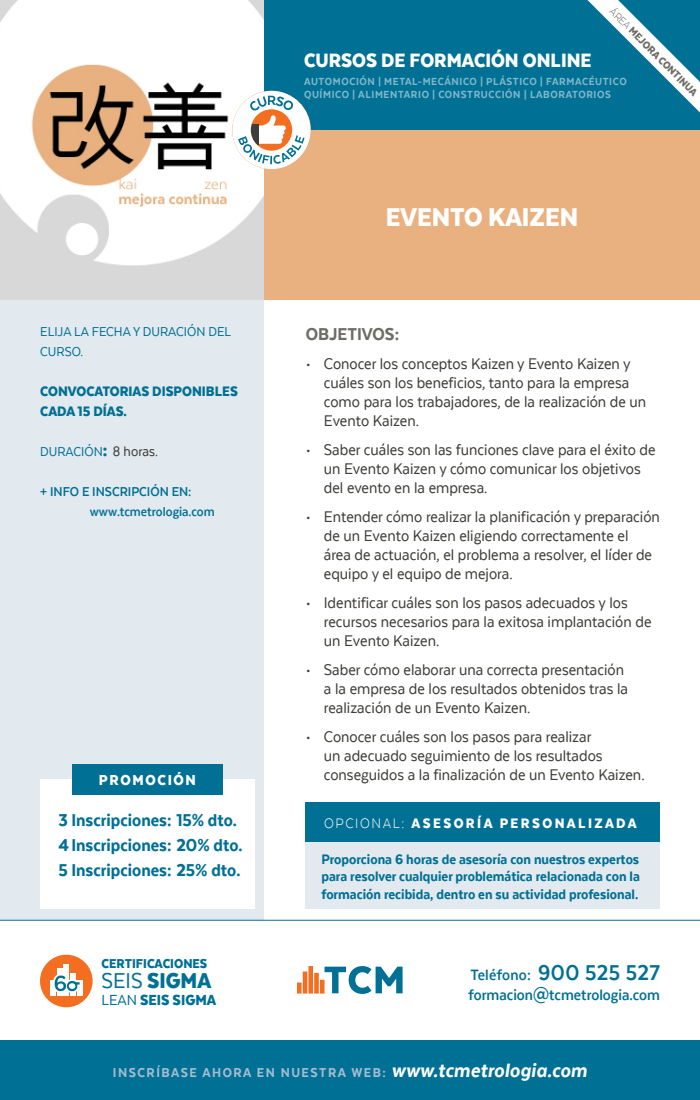
<style>
.page{position:relative;width:700px;height:1100px;background:#fff}
.page>*{position:absolute;margin:0;border:0;box-sizing:border-box;transform-origin:0 0}
.t1{font:900 30px "Texta Narrow";color:#fff}
.t2{font:900 25px "Texta Narrow";color:#007095}
.t3{font:900 22.5px "Texta Narrow";color:#fff}
.t4{font:800 20px "Texta Narrow";color:#007095}
.t5{font:800 20px "Texta Narrow";color:#6d6d65}
.t6{font:18px/19px "Texta Narrow";color:#3e3d39}
.t7{font:700 17.5px/20px "Texta Narrow";color:#007095}
.t8{font:900 17px "Texta Narrow";color:#007095}
.t9{font:900 16.8px "Texta Narrow";letter-spacing:.1em;color:#fff}
.t10{font:800 16px/17.5px "Texta Narrow";color:#007095;text-align:justify}
.t11{font:900 16px/20px "Texta Narrow";color:#007095}
.t12{font:900 16px "Texta Narrow";letter-spacing:.15em;color:#fff}
.t13{font:800 15px "Texta Narrow";letter-spacing:.1em;color:#a5bccf}
.t14{font:15px/20px "Texta Narrow";color:#007095}
.t15{font:700 15px "Texta Narrow";color:#007095}
.t16{font:900 15px "Texta Narrow";color:#007095}
.t17{font:800 12px/12.5px "Texta Narrow";letter-spacing:.05em;color:#fff}
.t18{font:900 12px "Texta Narrow";color:#6d6d65}
.s1{font-family:"Texta Narrow Alt";font-weight:300}
.s2{font-weight:900;font-size:20px}
.s3{font-size:16px;color:#3e3d39}
.s4{font-weight:400}
.s5{font-weight:300}
.s6{font-size:25px}
.s7{font-style:italic;font-size:22.5px;color:#fff}
</style>
<div class="page">
<div style="left:264px;top:124px;width:436px;height:176px;background:#e9b180"></div>
<div style="left:0;top:1040px;width:700px;height:60px;background:#007095"></div>
<div style="left:264px;top:0;width:436px;height:130px;background:#007095"></div>
<div style="left:0;top:300px;width:264px;height:620px;background:#e2e9ef"></div>
<hr style="left:0;top:920px;width:700px;height:1px;background:#007095">
<svg style="left:587px;top:0;width:113px;height:113px"></svg>
<svg style="left:297px;top:966px;width:106px;height:28px"></svg>
<img style="left:0;top:0;width:264px;height:300px">
<div style="left:40px;top:955px;width:53px;height:52px;background:#f36e21;border-radius:50%"></div>
<div style="left:50px;top:981px;width:5px;height:15px;background:#fff"></div>
<div style="left:77px;top:981px;width:5px;height:15px;background:#fff"></div>
<div style="left:70px;top:973px;width:6px;height:23px;background:#fff"></div>
<div style="left:57px;top:968px;width:5px;height:28px;background:#fff"></div>
<div style="left:64px;top:964px;width:5px;height:32px;background:#fff"></div>
<svg style="left:51px;top:972px;width:32px;height:23px"></svg>
<div style="left:40px;top:779px;width:215px;height:130px;background:#fff"></div>
<div style="left:72px;top:764px;width:151px;height:30px;background:#007095"></div>
<div style="left:305px;top:842px;width:355px;height:67px;background:#e2e9ef"></div>
<div style="left:305px;top:802px;width:355px;height:40px;background:#007095"></div>
<svg style="left:232px;top:91px;width:79px;height:78px"></svg>
<p class="t18" style="left:616px;top:5px;width:121px;rotate:45deg"><span class="s1">ÁREA</span> MEJORA CONTINUA</p>
<p class="t3" style="left:304px;top:48px;width:289px">CURSOS DE FORMACIÓN ONLINE</p>
<p class="t17" style="left:304px;top:75px;width:324px">AUTOMOCIÓN | METAL-MECÁNICO | PLÁSTICO | FARMACÉUTICO<br>QUÍMICO | ALIMENTARIO | CONSTRUCCIÓN | LABORATORIOS</p>
<p class="t14" style="left:40px;top:322px;width:192px">ELIJA LA FECHA Y DURACIÓN DEL<br>CURSO.</p>
<p class="t11" style="left:40px;top:381px;width:199px">CONVOCATORIAS DISPONIBLES<br>CADA 15 DÍAS.</p>
<p class="t14" style="left:40px;top:442px;width:119px">DURACIÓN<span class="s2">:</span> <span class="s3">8 horas.</span></p>
<p class="t15" style="left:40px;top:484px;width:153px">+ INFO E INSCRIPCIÓN EN:</p>
<p class="t15" style="left:90px;top:504px;width:126px">www.tcmetrologia.com</p>
<p class="t9" style="left:99px;top:771px;width:99px">PROMOCIÓN</p>
<p class="t4" style="left:58px;top:809px;width:180px">3 Inscripciones: 15% dto.</p>
<p class="t4" style="left:58px;top:834px;width:186px">4Inscripciones: 20% dto.</p>
<p class="t4" style="left:58px;top:859px;width:184px">5 Inscripciones: 25% dto.</p>
<p class="t16" style="left:102px;top:956px;width:107px">CERTIFICACIONES</p>
<p class="t2" style="left:102px;top:968px;width:111px"><span class="s4">SEIS</span> SIGMA</p>
<p class="t8" style="left:102px;top:991px;width:116px"><span class="s4">LEAN</span> SEIS SIGMA</p>
<p class="t1" style="left:386px;top:201px;width:194px">EVENTO KAIZEN</p>
<p class="t5" style="left:306px;top:324px;width:95px">OBJETIVOS:</p>
<p class="t6" style="left:324px;top:354px;width:324px;text-indent:-18px">• Conocer los conceptos Kaizen y Evento Kaizen y cuáles son los beneficios, tanto para la empresa como para los trabajadores, de la realización de un Evento Kaizen.</p>
<p class="t6" style="left:324px;top:440px;width:333px;text-indent:-18px">• Saber cuáles son las funciones clave para el éxito de un Evento Kaizen y cómo comunicar los objetivos del evento en la empresa.</p>
<p class="t6" style="left:324px;top:507px;width:338px;text-indent:-18px">• Entender cómo realizar la planificación y preparación de un Evento Kaizen eligiendo correctamente el área de actuación, el problema a resolver, el líder de equipo y el equipo de mejora.</p>
<p class="t6" style="left:324px;top:593px;width:329px;text-indent:-18px">• Identificar cuáles son los pasos adecuados y los recursos necesarios para la exitosa implantación de un Evento Kaizen.</p>
<p class="t6" style="left:324px;top:660px;width:306px;text-indent:-18px">• Saber cómo elaborar una correcta presentación a la empresa de los resultados obtenidos tras la realización de un Evento Kaizen.</p>
<p class="t6" style="left:324px;top:727px;width:322px;text-indent:-18px">• Conocer cuáles son los pasos para realizar<br>un adecuado seguimiento de los resultados conseguidos a la finalización de un Evento Kaizen.</p>
<p class="t12" style="left:324px;top:815px;width:314px"><span class="s5">OPCIONAL:</span> ASESORÍA PERSONALIZADA</p>
<p class="t10" style="left:321px;top:850px;width:320px">Proporciona 6 horas de asesoría con nuestros expertos para resolver cualquier problemática relacionada con la formación recibida, dentro en su actividad profesional.</p>
<p class="t7" style="left:469px;top:964px;width:193px">Teléfono: <span class="s6">900 525 527 </span>formacion@tcmetrologia.com</p>
<p class="t13" style="left:113px;top:1064px;width:476px">INSCRÍBASE AHORA EN NUESTRA WEB: <span class="s7">www.tcmetrologia.com</span></p>
</div>
